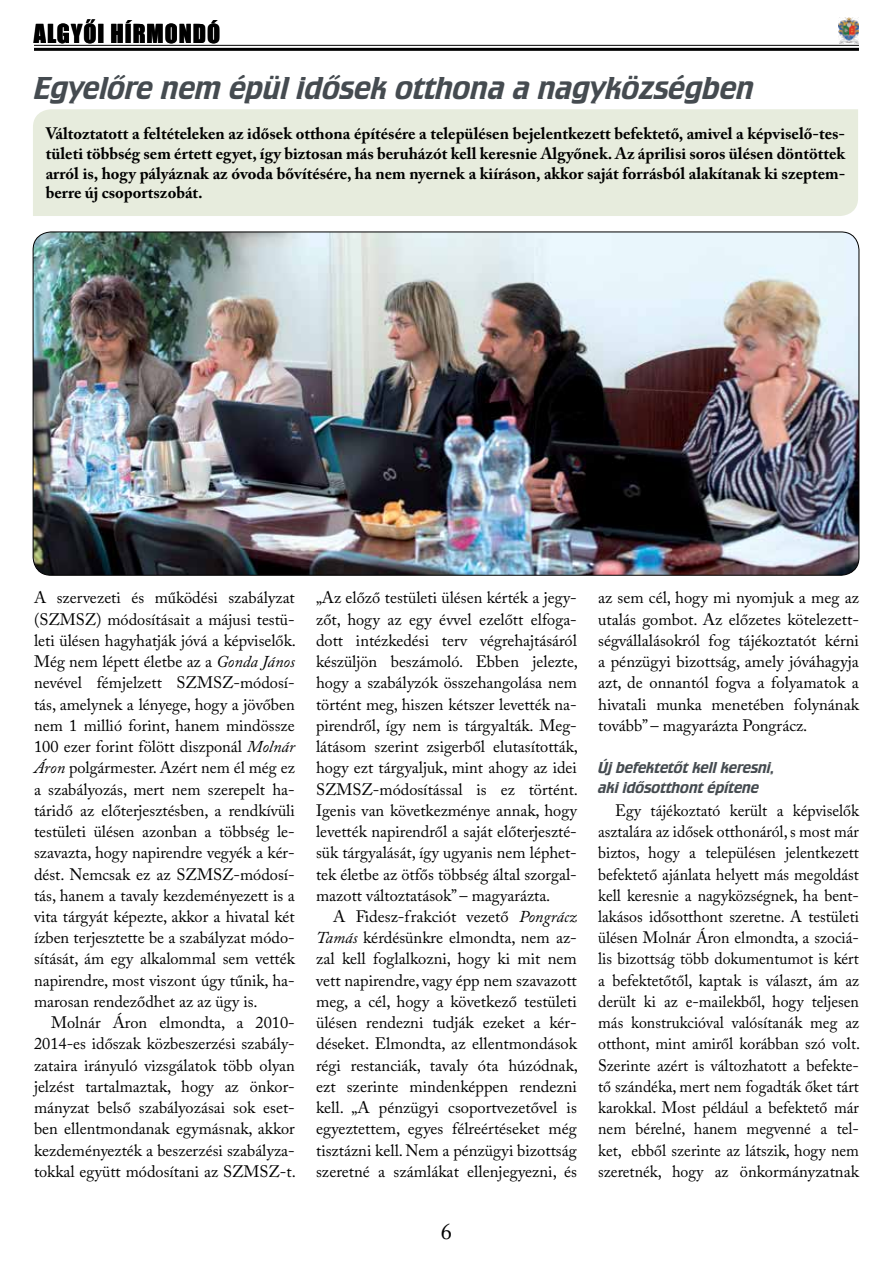
<style>
.page{position:relative;width:893px;height:1263px;background:#fff}
.page>*{position:absolute;margin:0;border:0;box-sizing:border-box;transform-origin:0 0}
.t1{font:33px "Crillee TOT";color:#454b50}
.t2{font:24px "Impact";letter-spacing:.04em;color:#000}
.t3{font:22.5px "Adobe Caslon Pro";color:#000}
.t4{font:16.5px/21.3px "Adobe Caslon Pro";color:#000;text-align:justify}
.t5{font:16.5px/21.3px "Adobe Caslon Pro";color:#000;text-align:justify;scale:.96 1}
.t6{font:700 16.5px/19.8px "Adobe Caslon Pro";color:#000;text-align:justify}
.t7{font:16.5px/19.8px "Crillee TOT";color:#454b50}
.s1{font-style:italic}
</style>
<div class="page">
<hr style="left:34px;top:45px;width:825px;height:1px;background:#000">
<hr style="left:34px;top:48px;width:825px;height:3px;background:#000">
<img style="left:838px;top:17px;width:21px;height:26px">
<div style="left:33px;top:109px;width:825px;height:107px;background:#e7ecdd"></div>
<img style="left:33px;top:232px;width:826px;height:343px">
<h2 class="t2" style="left:34px;top:15px;width:188px">ALGYŐI HÍRMONDÓ</h2>
<h1 class="t1" style="left:34px;top:70px;width:721px">Egyelőre nem épül idősek otthona a nagyközségben</h1>
<p class="t6" style="left:46px;top:123px;width:801px">Változtatott a feltételeken az idősek otthona építésére a településen bejelentkezett befektető, amivel a képviselő-tes&shy;tületi többség sem értett egyet, így biztosan más beruházót kell keresnie Algyőnek. Az áprilisi soros ülésen döntöttek arról is, hogy pályáznak az óvoda bővítésére, ha nem nyernek a kiíráson, akkor saját forrásból alakítanak ki szeptem&shy;berre új csoportszobát.</p>
<p class="t4" style="left:34px;top:587px;width:263px">A szervezeti és működési szabályzat (SZMSZ) módosításait a májusi testü&shy;leti ülésen hagyhatják jóvá a képviselők.<br>Még nem lépett életbe az a <span class="s1">Gonda János </span>nevével fémjelzett SZMSZ-módosí&shy;tás, amelynek a lényege, hogy a jövőben nem 1 millió forint, hanem mindössze 100 ezer forint fölött diszponál <span class="s1">Molnár Áron</span> polgármester. Azért nem él még ez a szabályozás, mert nem szerepelt ha&shy;táridő az előterjesztésben, a rendkívüli testületi ülésen azonban a többség le&shy;szavazta, hogy napirendre vegyék a kér&shy;dést. Nemcsak ez az SZMSZ-módosí&shy;tás, hanem a tavaly kezdeményezett is a vita tárgyát képezte, akkor a hivatal két ízben terjesztette be a szabályzat módo&shy;sítását, ám egy alkalommal sem vették napirendre, most viszont úgy tűnik, ha&shy;marosan rendeződhet az az ügy is.</p>
<p class="t4" style="left:34px;top:1012px;width:263px;text-indent:17px">Molnár Áron elmondta, a 2010- 2014-es időszak közbeszerzési szabály&shy;zataira irányuló vizsgálatok több olyan jelzést tartalmaztak, hogy az önkor&shy;mányzat belső szabályozásai sok eset&shy;ben ellentmondanak egymásnak, akkor kezdeményezték a beszerzési szabályza&shy;tokkal együtt módosítani az SZMSZ-t.</p>
<p class="t4" style="left:316px;top:587px;width:263px">„Az előző testületi ülésen kérték a jegy&shy;zőt, hogy az egy évvel ezelőtt elfoga&shy;dott intézkedési terv végrehajtásáról készüljön beszámoló. Ebben jelezte, hogy a szabályzók összehangolása nem történt meg, hiszen kétszer levették na&shy;pirendről, így nem is tárgyalták. Meg&shy;látásom szerint zsigerből elutasították, hogy ezt tárgyaljuk, mint ahogy az idei SZMSZ-módosítással is ez történt.<br>Igenis van következménye annak, hogy levették napirendről a saját előterjeszté&shy;sük tárgyalását, így ugyanis nem léphet&shy;tek életbe az ötfős többség által szorgal&shy;mazott változtatások” – magyarázta.</p>
<p class="t4" style="left:316px;top:906px;width:263px;text-indent:17px">A Fidesz-frakciót vezető <span class="s1">Pongrácz Tamás</span> kérdésünkre elmondta, nem az&shy;zal kell foglalkozni, hogy ki mit nem vett napirendre, vagy épp nem szavazott meg, a cél, hogy a következő testületi ülésen rendezni tudják ezeket a kér&shy;déseket. Elmondta, az ellentmondások régi restanciák, tavaly óta húzódnak, ezt szerinte mindenképpen rendezni kell. „A pénzügyi csoportvezetővel is egyeztettem, egyes félreértéseket még tisztázni kell. Nem a pénzügyi bizottság szeretné a számlákat ellenjegyezni, és</p>
<h3 class="t3" style="left:441px;top:1218px;width:13px">6</h3>
<p class="t4" style="left:598px;top:587px;width:262px">az sem cél, hogy mi nyomjuk a meg az utalás gombot. Az előzetes kötelezett&shy;ségvállalásokról fog tájékoztatót kérni a pénzügyi bizottság, amely jóváhagyja azt, de onnantól fogva a folyamatok a hivatali munka menetében folynának tovább” – magyarázta Pongrácz.</p>
<p class="t7" style="left:598px;top:758px;width:178px">Új befektetőt kell keresni, aki idősotthont építene</p>
<p class="t5" style="left:598px;top:799px;width:274px;text-indent:17px">Egy tájékoztató került a képviselők asztalára az idősek otthonáról, s most már biztos, hogy a településen jelentkezett befektető ajánlata helyett más megoldást kell keresnie a nagyközségnek, ha bent&shy;lakásos idősotthont szeretne. A testületi ülésen Molnár Áron elmondta, a szociá&shy;lis bizottság több dokumentumot is kért a befektetőtől, kaptak is választ, ám az derült ki az e-mailekből, hogy teljesen más konstrukcióval valósítanák meg az otthont, mint amiről korábban szó volt.<br>Szerinte azért is változhatott a befekte&shy;tő szándéka, mert nem fogadták őket tárt karokkal. Most például a befektető már nem bérelné, hanem megvenné a tel&shy;ket, ebből szerinte az látszik, hogy nem szeretnék, hogy az önkormányzatnak</p>
</div>
